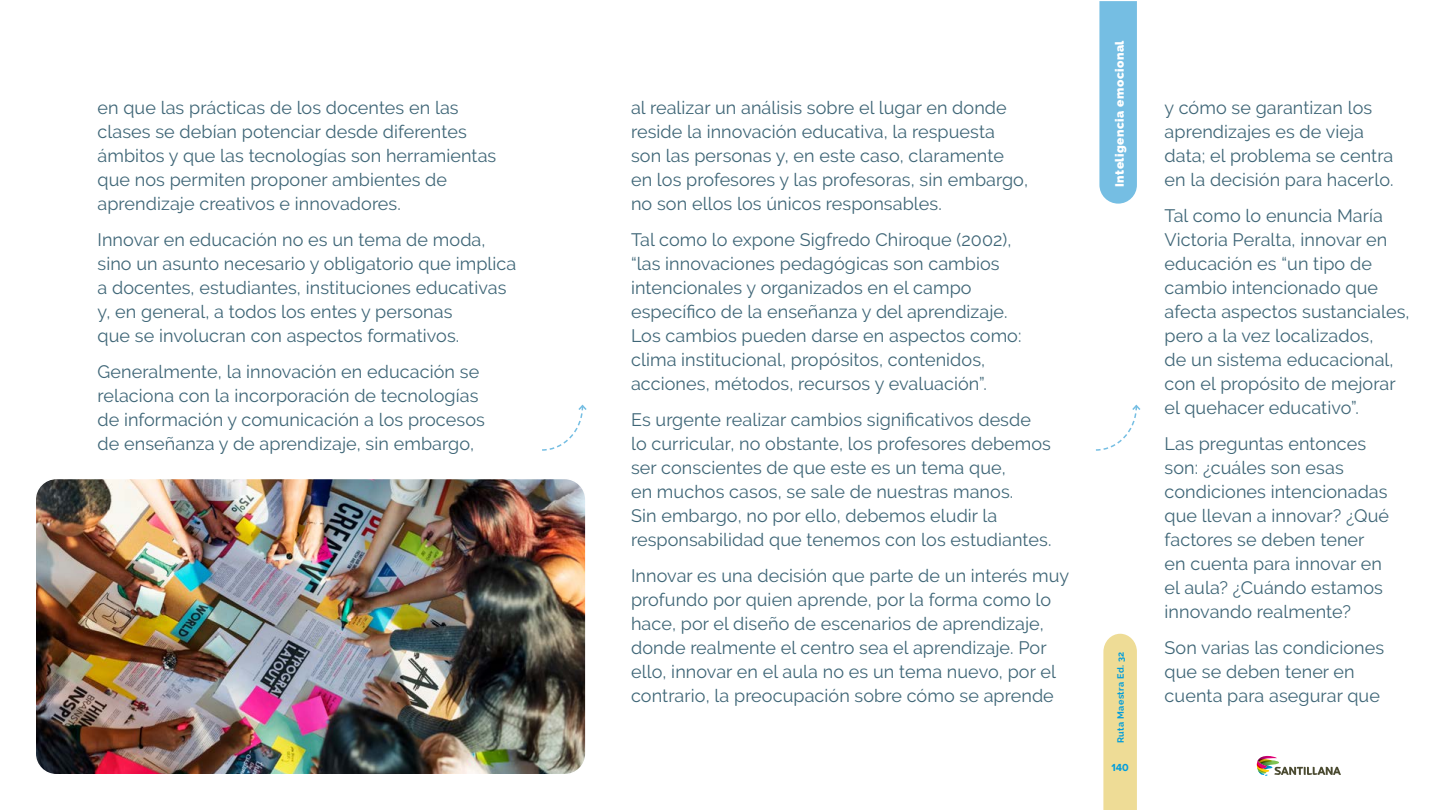
<style>
.page{position:relative;width:1440px;height:810px;background:#fff}
.page>*{position:absolute;margin:0;border:0;box-sizing:border-box;transform-origin:0 0}
.t1{font:18px/24px "Raleway";letter-spacing:.005em;color:#3f6677}
.t2{font:900 12px "Raleway";letter-spacing:.04em;color:#fff}
.t3{font:700 10.65px "Proxima Nova";color:#009ddc}
.t4{font:700 9px "Raleway";letter-spacing:.04em;color:#009ddc}
</style>
<div class="page">
<img style="left:38px;top:481px;width:546px;height:292px">
<div style="left:35px;top:478px;width:552px;height:298px;border:2px solid #fff;border-radius:21px"></div>
<svg style="left:1256px;top:755px;width:85px;height:21px"></svg>
<div style="left:1099px;top:1px;width:38px;height:203px;background:#75bee3"></div>
<div style="left:1103px;top:634px;width:34px;height:176px;background:#eedc96"></div>
<svg style="left:542px;top:404px;width:45px;height:47px"></svg>
<svg style="left:1096px;top:404px;width:45px;height:47px"></svg>
<p class="t1" style="left:98px;top:96px;width:400px">en que las prácticas de los docentes en las clases se debían potenciar desde diferentes ámbitos y que las tecnologías son herramientas que nos permiten proponer ambientes de aprendizaje creativos e innovadores.</p>
<p class="t1" style="left:98px;top:228px;width:420px">Innovar en educación no es un tema de moda, sino un asunto necesario y obligatorio que implica a docentes, estudiantes, instituciones educativas y, en general, a todos los entes y personas<br>que se involucran con aspectos formativos.</p>
<p class="t1" style="left:98px;top:360px;width:389px">Generalmente, la innovación en educación se relaciona con la incorporación de tecnologías de información y comunicación a los procesos de enseñanza y de aprendizaje, sin embargo,</p>
<p class="t1" style="left:631px;top:96px;width:399px">al realizar un análisis sobre el lugar en donde reside la innovación educativa, la respuesta son las personas y, en este caso, claramente en los profesores y las profesoras, sin embargo, no son ellos los únicos responsables.</p>
<p class="t1" style="left:631px;top:228px;width:392px">Tal como lo expone Sigfredo Chiroque (2002), “las innovaciones pedagógicas son cambios intencionales y organizados en el campo específico de la enseñanza y del aprendizaje.<br>Los cambios pueden darse en aspectos como: clima institucional, propósitos, contenidos, acciones, métodos, recursos y evaluación”.</p>
<p class="t1" style="left:631px;top:408px;width:422px">Es urgente realizar cambios significativos desde<br>lo curricular, no obstante, los profesores debemos ser conscientes de que este es un tema que,<br>en muchos casos, se sale de nuestras manos.<br>Sin embargo, no por ello, debemos eludir la responsabilidad que tenemos con los estudiantes.</p>
<p class="t1" style="left:631px;top:564px;width:440px">Innovar es una decisión que parte de un interés muy profundo por quien aprende, por la forma como lo hace, por el diseño de escenarios de aprendizaje, donde realmente el centro sea el aprendizaje. Por ello, innovar en el aula no es un tema nuevo, por el contrario, la preocupación sobre cómo se aprende</p>
<p class="t2" style="left:1113px;top:187px;width:148px;rotate:-90deg">Inteligencia emocional</p>
<p class="t4" style="left:1116px;top:743px;width:92px;rotate:-90deg">Ruta Maestra Ed. 32</p>
<p class="t3" style="left:1112px;top:759px;width:19px">140</p>
<p class="t1" style="left:1165px;top:96px;width:230px">y cómo se garantizan los aprendizajes es de vieja data; el problema se centra en la decisión para hacerlo.</p>
<p class="t1" style="left:1165px;top:204px;width:247px">Tal como lo enuncia María<br>Victoria Peralta, innovar en educación es “un tipo de cambio intencionado que afecta aspectos sustanciales, pero a la vez localizados,<br>de un sistema educacional, con el propósito de mejorar el quehacer educativo”.</p>
<p class="t1" style="left:1165px;top:432px;width:226px">Las preguntas entonces son: ¿cuáles son esas condiciones intencionadas que llevan a innovar? ¿Qué factores se deben tener en cuenta para innovar en el aula? ¿Cuándo estamos innovando realmente?</p>
<p class="t1" style="left:1165px;top:636px;width:221px">Son varias las condiciones que se deben tener en cuenta para asegurar que</p>
</div>
